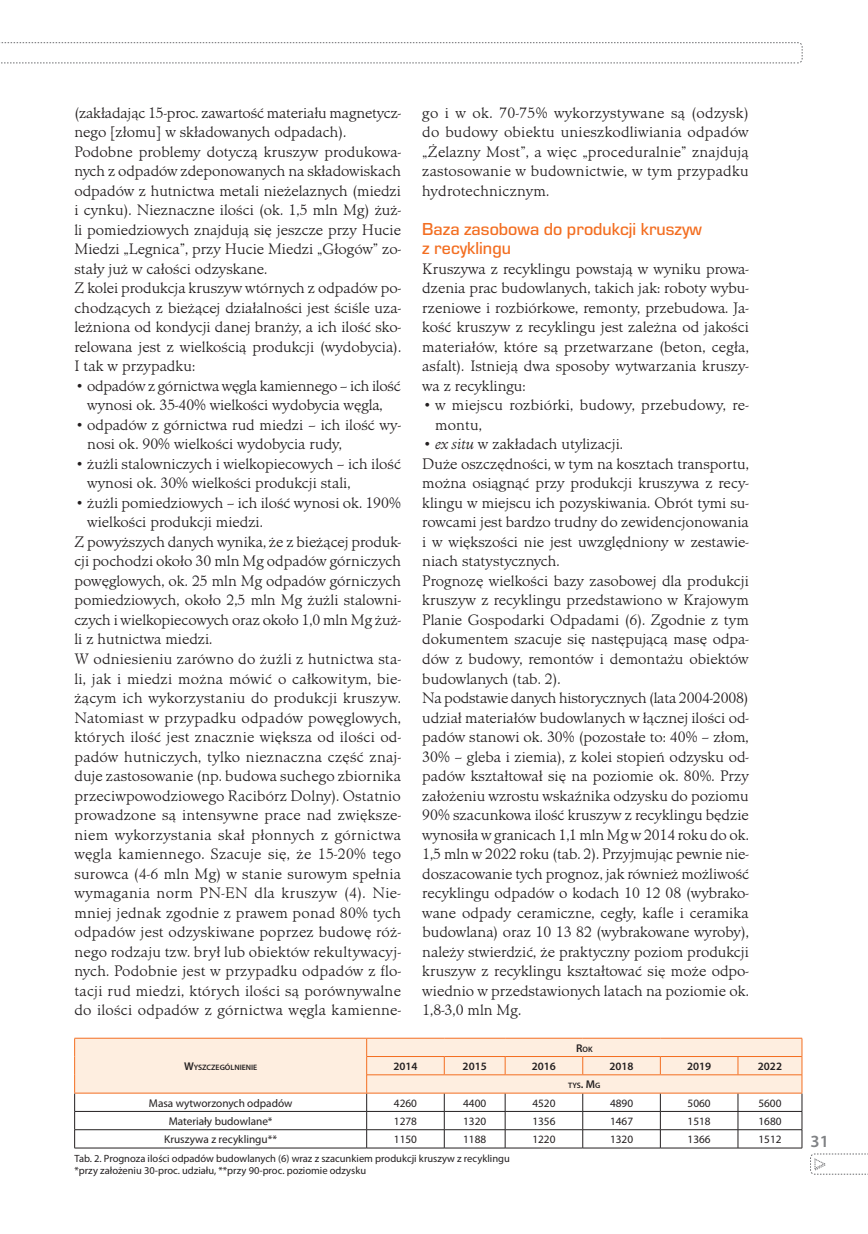
<style>
.page{position:relative;width:868px;height:1234px;background:#fff}
.page>*{position:absolute;margin:0;border:0;box-sizing:border-box;transform-origin:0 0}
.t1{font:500 18px/19.5px "Eurostile TCE";color:#f36e21}
.t2{font:600 17.1px "Myriad Pro";color:#808285}
.t3{font:300 15.75px/19.5px "Minister TCE";color:#231f20}
.t4{font:300 15.75px "Minister TCE";letter-spacing:.02em;color:#231f20}
.t5{font:300 15.75px "Minister TCE";letter-spacing:.025em;color:#231f20}
.t6{font:11.25px "Myriad Pro";color:#231f20}
.t7{font:600 11.25px "Myriad Pro";color:#231f20}
.t8{font:10.5px/12.6px "Myriad Pro";color:#231f20}
.t9{font:600 7.8px "Myriad Pro";color:#231f20}
.s1{font-style:italic}
.s2{font-size:11.25px}
</style>
<div class="page">
<svg style="left:0;top:42px;width:802px;height:22px"></svg>
<hr style="left:74px;top:1147px;width:292px;height:1px;background:#231f20">
<hr style="left:366px;top:1147px;width:78px;height:1px;background:#231f20">
<hr style="left:444px;top:1147px;width:61px;height:1px;background:#231f20">
<hr style="left:505px;top:1147px;width:77px;height:1px;background:#231f20">
<hr style="left:582px;top:1147px;width:78px;height:1px;background:#231f20">
<hr style="left:660px;top:1147px;width:77px;height:1px;background:#231f20">
<hr style="left:737px;top:1147px;width:65px;height:1px;background:#231f20">
<svg style="left:74px;top:1037px;width:728px;height:110px"></svg>
<svg style="left:810px;top:1153px;width:56px;height:21px"></svg>
<p class="t3" style="left:74px;top:103px;width:328px">(zakładając 15-proc. zawartość materiału magnetycz&shy;nego [złomu] w składowanych odpadach).<br>Podobne problemy dotyczą kruszyw produkowa&shy;nych z odpadów zdeponowanych na składowiskach odpadów z hutnictwa metali nieżelaznych (miedzi i cynku). Nieznaczne ilości (ok. 1,5 mln Mg) żuż&shy;li pomiedziowych znajdują się jeszcze przy Hucie Miedzi „Legnica”, przy Hucie Miedzi „Głogów” zo&shy;stały już w całości odzyskane.<br>Z kolei produkcja kruszyw wtórnych z odpadów po&shy;chodzących z bieżącej działalności jest ściśle uza&shy;leżniona od kondycji danej branży, a ich ilość sko&shy;relowana jest z wielkością produkcji (wydobycia).<br>I tak w przypadku:</p>
<p class="t3" style="left:74px;top:376px;width:328px;text-align:center">• odpadów z górnictwa węgla kamiennego – ich ilość wynosi ok. 35-40% wielkości wydobycia węgla,</p>
<p class="t3" style="left:87px;top:415px;width:315px;text-indent:-13px">•odpadów z górnictwa rud miedzi – ich ilość wy&shy;nosi ok. 90% wielkości wydobycia rudy,</p>
<p class="t3" style="left:87px;top:454px;width:315px;text-indent:-13px">•żużli stalowniczych i wielkopiecowych – ich ilość wynosi ok. 30% wielkości produkcji stali,</p>
<p class="t3" style="left:74px;top:493px;width:328px">•żużli pomiedziowych – ich ilość wynosi ok. 190%</p>
<p class="t3" style="left:87px;top:512px;width:177px">wielkości produkcji miedzi.</p>
<p class="t3" style="left:74px;top:532px;width:328px">Z powyższych danych wynika, że z bieżącej produk-</p>
<p class="t3" style="left:74px;top:551px;width:328px">cji pochodzi około 30 mln Mg odpadów górniczych</p>
<p class="t3" style="left:74px;top:571px;width:328px">powęglowych, ok. 25 mln Mg odpadów górniczych</p>
<p class="t3" style="left:74px;top:590px;width:328px">pomiedziowych, około 2,5 mln Mg żużli stalowni-</p>
<p class="t3" style="left:74px;top:610px;width:328px">czych i wielkopiecowych oraz około 1,0 mln Mg żuż-</p>
<p class="t3" style="left:74px;top:629px;width:139px">li z hutnictwa miedzi.</p>
<p class="t3" style="left:74px;top:649px;width:328px">W odniesieniu zarówno do żużli z hutnictwa sta-</p>
<p class="t3" style="left:74px;top:668px;width:328px">li, jak i miedzi można mówić o całkowitym, bie-</p>
<p class="t3" style="left:74px;top:688px;width:328px">żącym ich wykorzystaniu do produkcji kruszyw.</p>
<p class="t3" style="left:74px;top:707px;width:328px">Natomiast w przypadku odpadów powęglowych,</p>
<p class="t3" style="left:74px;top:727px;width:328px">których ilość jest znacznie większa od ilości od-</p>
<p class="t3" style="left:74px;top:746px;width:328px">padów hutniczych, tylko nieznaczna część znaj-</p>
<p class="t3" style="left:74px;top:766px;width:328px">duje zastosowanie (np. budowa suchego zbiornika</p>
<p class="t3" style="left:74px;top:785px;width:328px">przeciwpowodziowego Racibórz Dolny). Ostatnio</p>
<p class="t3" style="left:74px;top:805px;width:328px">prowadzone są intensywne prace nad zwiększe-</p>
<p class="t4" style="left:74px;top:825px;width:328px">niem wykorzystania skał płonnych z górnictwa</p>
<p class="t4" style="left:74px;top:845px;width:328px">węgla kamiennego. Szacuje się, że 15-20% tego</p>
<p class="t3" style="left:74px;top:863px;width:328px">surowca (4-6 mln Mg) w stanie surowym spełnia</p>
<p class="t5" style="left:74px;top:884px;width:328px">wymagania norm PN-EN dla kruszyw (4). Nie-</p>
<p class="t3" style="left:74px;top:902px;width:328px">mniej jednak zgodnie z prawem ponad 80% tych</p>
<p class="t3" style="left:74px;top:922px;width:328px">odpadów jest odzyskiwane poprzez budowę róż-</p>
<p class="t3" style="left:74px;top:941px;width:328px">nego rodzaju tzw. brył lub obiektów rekultywacyj-</p>
<p class="t3" style="left:74px;top:961px;width:328px">nych. Podobnie jest w przypadku odpadów z flo-</p>
<p class="t3" style="left:74px;top:980px;width:328px">tacji rud miedzi, których ilości są porównywalne</p>
<p class="t3" style="left:74px;top:1000px;width:328px">do ilości odpadów z górnictwa węgla kamienne-</p>
<p class="t3" style="left:422px;top:103px;width:328px;text-align:justify">go i w ok. 70-75% wykorzystywane są (odzysk) do budowy obiektu unieszkodliwiania odpadów „Żelazny Most”, a więc „proceduralnie” znajdują zastosowanie w budownictwie, w tym przypadku hydrotechnicznym.</p>
<p class="t1" style="left:422px;top:219px;width:281px">Baza zasobowa do produkcji kruszyw z recyklingu</p>
<p class="t3" style="left:422px;top:259px;width:328px;text-align:justify">Kruszywa z recyklingu powstają w wyniku prowa&shy;dzenia prac budowlanych, takich jak: roboty wybu&shy;rzeniowe i rozbiórkowe, remonty, przebudowa. Ja&shy;kość kruszyw z recyklingu jest zależna od jakości materiałów, które są przetwarzane (beton, cegła, asfalt). Istnieją dwa sposoby wytwarzania kruszy&shy;wa z recyklingu:</p>
<p class="t3" style="left:435px;top:395px;width:315px;text-indent:-13px"><span class="s1">•</span> w miejscu rozbiórki, budowy, przebudowy, re&shy;montu,</p>
<p class="t3" style="left:422px;top:434px;width:328px"><span class="s1">• ex situ</span> w zakładach utylizacji.<br>Duże oszczędności, w tym na kosztach transportu, można osiągnąć przy produkcji kruszywa z recy&shy;klingu w miejscu ich pozyskiwania. Obrót tymi su&shy;rowcami jest bardzo trudny do zewidencjonowania i w większości nie jest uwzględniony w zestawie&shy;niach statystycznych.<br>Prognozę wielkości bazy zasobowej dla produkcji kruszyw z recyklingu przedstawiono w Krajowym Planie Gospodarki Odpadami (6). Zgodnie z tym dokumentem szacuje się następującą masę odpa&shy;dów z budowy, remontów i demontażu obiektów budowlanych (tab. 2).<br>Na podstawie danych historycznych (lata 2004-2008) udział materiałów budowlanych w łącznej ilości od&shy;padów stanowi ok. 30% (pozostałe to: 40% – złom, 30% – gleba i ziemia), z kolei stopień odzysku od&shy;padów kształtował się na poziomie ok. 80%. Przy założeniu wzrostu wskaźnika odzysku do poziomu 90% szacunkowa ilość kruszyw z recyklingu będzie wynosiła w granicach 1,1 mln Mg w 2014 roku do ok.<br>1,5 mln w 2022 roku (tab. 2). Przyjmując pewnie nie&shy;doszacowanie tych prognoz, jak również możliwość recyklingu odpadów o kodach 10 12 08 (wybrako&shy;wane odpady ceramiczne, cegły, kafle i ceramika budowlana) oraz 10 13 82 (wybrakowane wyroby), należy stwierdzić, że praktyczny poziom produkcji kruszyw z recyklingu kształtować się może odpo&shy;wiednio w przedstawionych latach na poziomie ok.<br>1,8-3,0 mln Mg.</p>
<p class="t9" style="left:576px;top:1044px;width:18px"><span class="s2">R</span>OK</p>
<p class="t9" style="left:184px;top:1062px;width:75px"><span class="s2">W</span>YSZCZEGÓLNIENIE</p>
<p class="t7" style="left:393px;top:1059px;width:26px">2014</p>
<p class="t7" style="left:462px;top:1059px;width:26px">2015</p>
<p class="t7" style="left:532px;top:1059px;width:26px">2016</p>
<p class="t7" style="left:609px;top:1059px;width:26px">2018</p>
<p class="t7" style="left:687px;top:1059px;width:26px">2019</p>
<p class="t7" style="left:757px;top:1059px;width:26px">2022</p>
<p class="t9" style="left:568px;top:1080px;width:34px">TYS<span class="s2">. M</span> G</p>
<p class="t6" style="left:149px;top:1096px;width:145px">Masa wytworzonych odpadów</p>
<p class="t6" style="left:394px;top:1096px;width:25px">4260</p>
<p class="t6" style="left:463px;top:1096px;width:25px">4400</p>
<p class="t6" style="left:532px;top:1096px;width:25px">4520</p>
<p class="t6" style="left:610px;top:1096px;width:25px">4890</p>
<p class="t6" style="left:687px;top:1096px;width:25px">5060</p>
<p class="t6" style="left:758px;top:1096px;width:25px">5600</p>
<p class="t6" style="left:169px;top:1114px;width:105px">Materiały budowlane*</p>
<p class="t6" style="left:394px;top:1114px;width:25px">1278</p>
<p class="t6" style="left:463px;top:1114px;width:25px">1320</p>
<p class="t6" style="left:532px;top:1114px;width:25px">1356</p>
<p class="t6" style="left:610px;top:1114px;width:25px">1467</p>
<p class="t6" style="left:687px;top:1114px;width:25px">1518</p>
<p class="t6" style="left:758px;top:1114px;width:25px">1680</p>
<p class="t6" style="left:164px;top:1132px;width:114px">Kruszywa z recyklingu**</p>
<p class="t6" style="left:394px;top:1132px;width:25px">1150</p>
<p class="t6" style="left:463px;top:1132px;width:25px">1188</p>
<p class="t6" style="left:532px;top:1132px;width:25px">1220</p>
<p class="t6" style="left:610px;top:1132px;width:25px">1320</p>
<p class="t6" style="left:687px;top:1132px;width:25px">1366</p>
<p class="t6" style="left:758px;top:1132px;width:25px">1512</p>
<p class="t8" style="left:74px;top:1151px;width:437px">Tab. 2. Prognoza ilości odpadów budowlanych (6) wraz z szacunkiem produkcji kruszyw z recyklingu *przy założeniu 30-proc. udziału, **przy 90-proc. poziomie odzysku</p>
<p class="t2" style="left:810px;top:1131px;width:20px">31</p>
</div>
